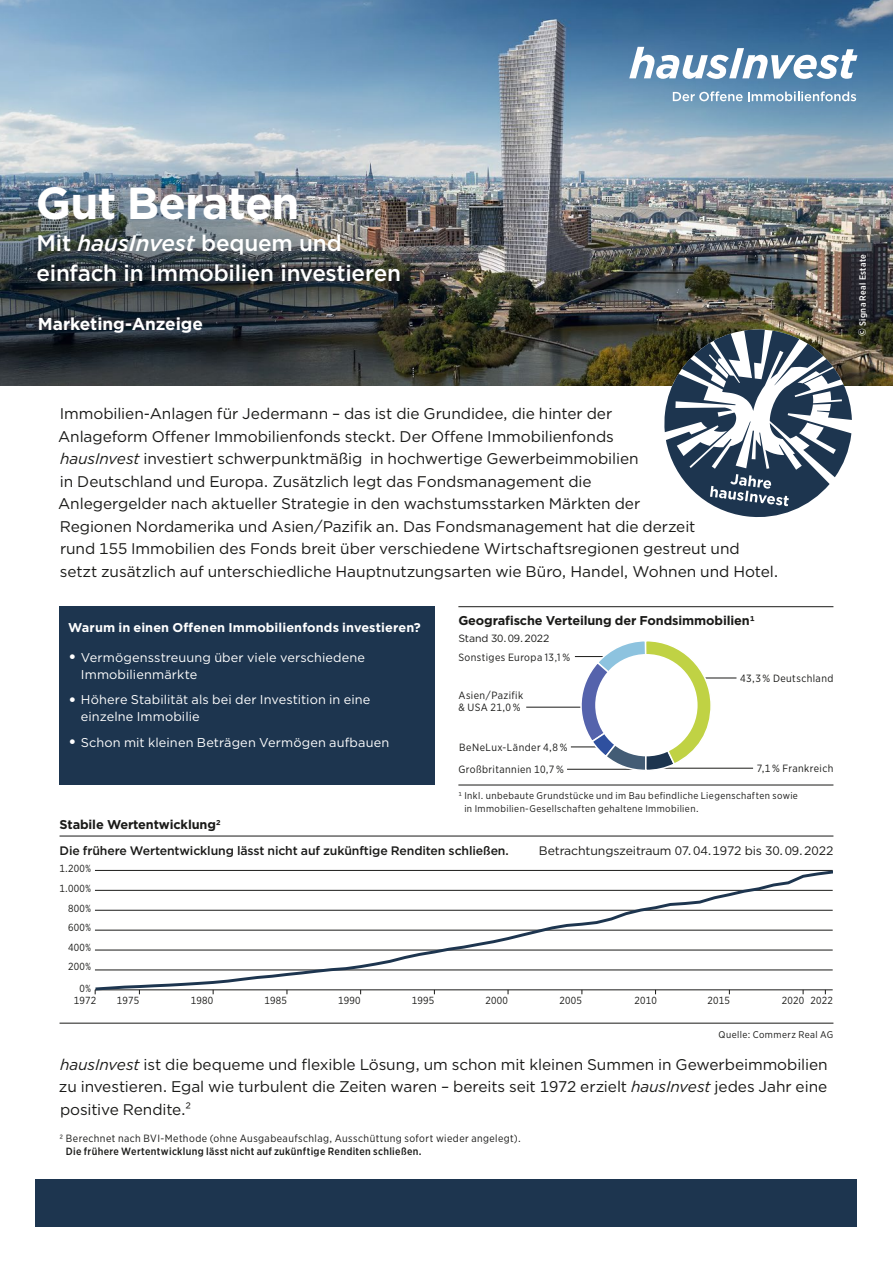
<style>
.page{position:relative;width:893px;height:1263px;background:#fff}
.page>*{position:absolute;margin:0;border:0;box-sizing:border-box;transform-origin:0 0}
.Headline_1_30pt{font:700 45px "Gotham";letter-spacing:-.025em;color:#fff}
.Subline_15_pt_negati{font:500 22.5px/29.7px "Gotham";letter-spacing:-.01em;color:#fff}
.Subhead_10pt___Absta{font:700 17.25px "Gotham";letter-spacing:-.005em;color:#fff}
.Intro_Copy_11pt{font:15.45px/22.5px "Gotham";letter-spacing:-.005em;color:#1a1a18}
.t1{font:12.75px/17px "Gotham";letter-spacing:.01em;color:#fff}
.Grafik_Name_8_5pt{font:700 12.75px "Gotham";letter-spacing:-.01em;color:#1a1a18}
.Subhead_8_5_pt{font:700 12.75px "Gotham";letter-spacing:.01em;color:#fff}
.Grafik_Name_8_5pt-2{font:500 12.3px "Gotham";letter-spacing:-.01em;color:#1a1a18}
.Grafik_Name_8_5pt-3{font:12.3px "Gotham";letter-spacing:-.01em;color:#1a1a18}
.Fussnote_Legende_6pt{font:10.5px/12.8px "Gotham Narrow";letter-spacing:.04em;color:#1a1a18}
.Fussnote_Legende_Gra{font:10.5px/12.6px "Gotham Narrow";letter-spacing:.04em;color:#1a1a18}
.Grafik_Subline_8_5pt{font:10.5px "Gotham";letter-spacing:-.01em;color:#1a1a18}
.t2{font:10.35px/19.4px "Gotham Narrow";letter-spacing:.02em;color:#1a1a18;text-align:justify}
.Fussnote_Legende_6pt-2{font:9.75px/12.8px "Gotham Narrow";letter-spacing:.04em;color:#1a1a18}
.Info_vertikal_book_7{font:500 9px "Gotham Narrow";letter-spacing:.035em;color:#fff}
.s1{font-style:italic}
.s2{font-size:10.5px}
.s3{font-size:18px}
.s4{font-weight:500}
</style>
<div class="page">
<img style="left:0;top:0;width:893px;height:385px">
<svg style="left:664px;top:330px;width:188px;height:187px"></svg>
<div style="left:36px;top:1179px;width:821px;height:48px;background:#1d354f"></div>
<svg style="left:629px;top:47px;width:228px;height:32px"></svg>
<svg style="left:673px;top:91px;width:183px;height:10px"></svg>
<hr style="left:458px;top:606px;width:375px;height:1px;background:#1a1a18">
<hr style="left:458px;top:785px;width:375px;height:1px;background:#1a1a18">
<hr style="left:571px;top:747px;width:33px;height:1px;background:#1a1a18">
<hr style="left:526px;top:707px;width:68px;height:1px;background:#1a1a18">
<hr style="left:575px;top:656px;width:35px;height:1px;background:#1a1a18">
<hr style="left:693px;top:678px;width:43px;height:1px;background:#1a1a18">
<hr style="left:649px;top:768px;width:104px;height:1px;background:#1a1a18">
<hr style="left:567px;top:769px;width:70px;height:1px;background:#1a1a18">
<svg style="left:578px;top:641px;width:135px;height:129px"></svg>
<div style="left:595px;top:654px;width:103px;height:102px;background:#fff;border-radius:50%"></div>
<div style="left:60px;top:606px;width:375px;height:179px;background:#1d354f"></div>
<svg style="left:94px;top:869px;width:739px;height:123px"></svg>
<hr style="left:60px;top:836px;width:773px;height:1px;background:#1a1a18">
<hr style="left:60px;top:1023px;width:773px;height:1px;background:#1a1a18">
<p class="Headline_1_30pt" style="left:36px;top:174px;width:265px">Gut Beraten</p>
<p class="Subline_15_pt_negati" style="left:37px;top:228px;width:366px">Mit <span class="s1">hausInvest</span> bequem und einfach in Immobilien investieren</p>
<p class="Subhead_10pt___Absta" style="left:38px;top:312px;width:167px">Marketing-Anzeige</p>
<p class="Info_vertikal_book_7" style="left:857px;top:336px;width:83px;rotate:-90deg"><span class="s2">©</span> Signa Real Estate</p>
<p class="Intro_Copy_11pt" style="left:58px;top:402px;width:722px">Immobilien-Anlagen für Jedermann – das ist die Grundidee, die hinter der<br>Anlageform Offener Immobilienfonds steckt. Der Offene Immobilienfonds<br><span class="s1">hausInvest</span> investiert schwerpunktmäßig in hochwertige Gewerbeimmobilien<br>in Deutschland und Europa. Zusätzlich legt das Fondsmanagement die<br>Anlegergelder nach aktueller Strategie in den wachstumsstarken Märkten der<br>Regionen Nordamerika und Asien/Pazifik an. Das Fondsmanagement hat die derzeit<br>rund 155 Immobilien des Fonds breit über verschiedene Wirtschaftsregionen gestreut und setzt zusätzlich auf unterschiedliche Hauptnutzungsarten wie Büro, Handel, Wohnen und Hotel.</p>
<p class="Subhead_8_5_pt" style="left:68px;top:619px;width:354px">Warum in einen Offenen Immobilienfonds investieren?</p>
<p class="t1" style="left:81px;top:648px;width:286px;text-indent:-13px"><span class="s3">•</span> Vermögensstreuung über viele verschiedene<br>Immobilienmärkte</p>
<p class="t1" style="left:81px;top:691px;width:291px;text-indent:-13px"><span class="s3">•</span> Höhere Stabilität als bei der Investition in eine einzelne Immobilie</p>
<p class="t1" style="left:68px;top:733px;width:323px"><span class="s3">•</span> Schon mit kleinen Beträgen Vermögen aufbauen</p>
<p class="Grafik_Name_8_5pt" style="left:458px;top:612px;width:298px">Geografische Verteilung der Fondsimmobilien1</p>
<p class="Grafik_Subline_8_5pt" style="left:458px;top:632px;width:92px">Stand 30. 09. 2022</p>
<p class="Fussnote_Legende_Gra" style="left:458px;top:650px;width:113px">Sonstiges Europa 13,1 %</p>
<p class="Fussnote_Legende_Gra" style="left:458px;top:688px;width:66px">Asien/Pazifik &amp; USA 21,0 %</p>
<p class="Fussnote_Legende_Gra" style="left:459px;top:741px;width:110px">BeNeLux-Länder 4,8 %</p>
<p class="Fussnote_Legende_Gra" style="left:458px;top:763px;width:107px">Großbritannien 10,7 %</p>
<p class="Fussnote_Legende_Gra" style="left:740px;top:672px;width:95px">43,3 % Deutschland</p>
<p class="Fussnote_Legende_Gra" style="left:757px;top:762px;width:78px">7,1 % Frankreich</p>
<p class="Fussnote_Legende_6pt-2" style="left:464px;top:789px;width:335px;text-indent:-6px">1 Inkl. unbebaute Grundstücke und im Bau befindliche Liegenschaften sowie in Immobilien-Gesellschaften gehaltene Immobilien.</p>
<p class="Grafik_Name_8_5pt" style="left:60px;top:816px;width:163px">Stabile Wertentwicklung2</p>
<p class="Grafik_Name_8_5pt-2" style="left:60px;top:842px;width:451px">Die frühere Wertentwicklung lässt nicht auf zukünftige Renditen schließen.</p>
<p class="Grafik_Name_8_5pt-3" style="left:539px;top:842px;width:296px">Betrachtungszeitraum 07. 04. 1972 bis 30. 09. 2022</p>
<p class="t2" style="left:60px;top:859px;width:33px">1.200%</p>
<p class="t2" style="left:68px;top:898px;width:24px">800% 600% 400% 200%</p>
<p class="t2" style="left:79px;top:978px;width:13px">0%</p>
<p class="t2" style="left:60px;top:879px;width:33px">1.000%</p>
<p class="t2" style="left:810px;top:990px;width:24px">2022</p>
<p class="t2" style="left:74px;top:990px;width:24px">1972</p>
<p class="t2" style="left:117px;top:990px;width:24px">1975</p>
<p class="t2" style="left:191px;top:990px;width:24px">1980</p>
<p class="t2" style="left:265px;top:990px;width:24px">1985</p>
<p class="t2" style="left:338px;top:990px;width:24px">1990</p>
<p class="t2" style="left:412px;top:990px;width:24px">1995</p>
<p class="t2" style="left:486px;top:990px;width:24px">2000</p>
<p class="t2" style="left:559px;top:990px;width:24px">2005</p>
<p class="t2" style="left:634px;top:990px;width:24px">2010</p>
<p class="t2" style="left:707px;top:990px;width:24px">2015</p>
<p class="t2" style="left:782px;top:990px;width:24px">2020</p>
<p class="Fussnote_Legende_6pt-2" style="left:719px;top:1027px;width:116px">Quelle: Commerz Real AG</p>
<p class="Intro_Copy_11pt" style="left:59px;top:1053px;width:770px;text-align:justify"><span class="s1">hausInvest</span> ist die bequeme und flexible Lösung, um schon mit kleinen Summen in Gewerbeimmobilien zu investieren. Egal wie turbulent die Zeiten waren – bereits seit 1972 erzielt <span class="s1">hausInvest</span> jedes Jahr eine positive Rendite.²</p>
<p class="Fussnote_Legende_6pt" style="left:66px;top:1132px;width:456px;text-indent:-6px">2 Berechnet nach BVI-Methode (ohne Ausgabeaufschlag, Ausschüttung sofort wieder angelegt).<br><span class="s4">Die frühere Wertentwicklung lässt nicht auf zukünftige Renditen schließen.</span></p>
</div>
